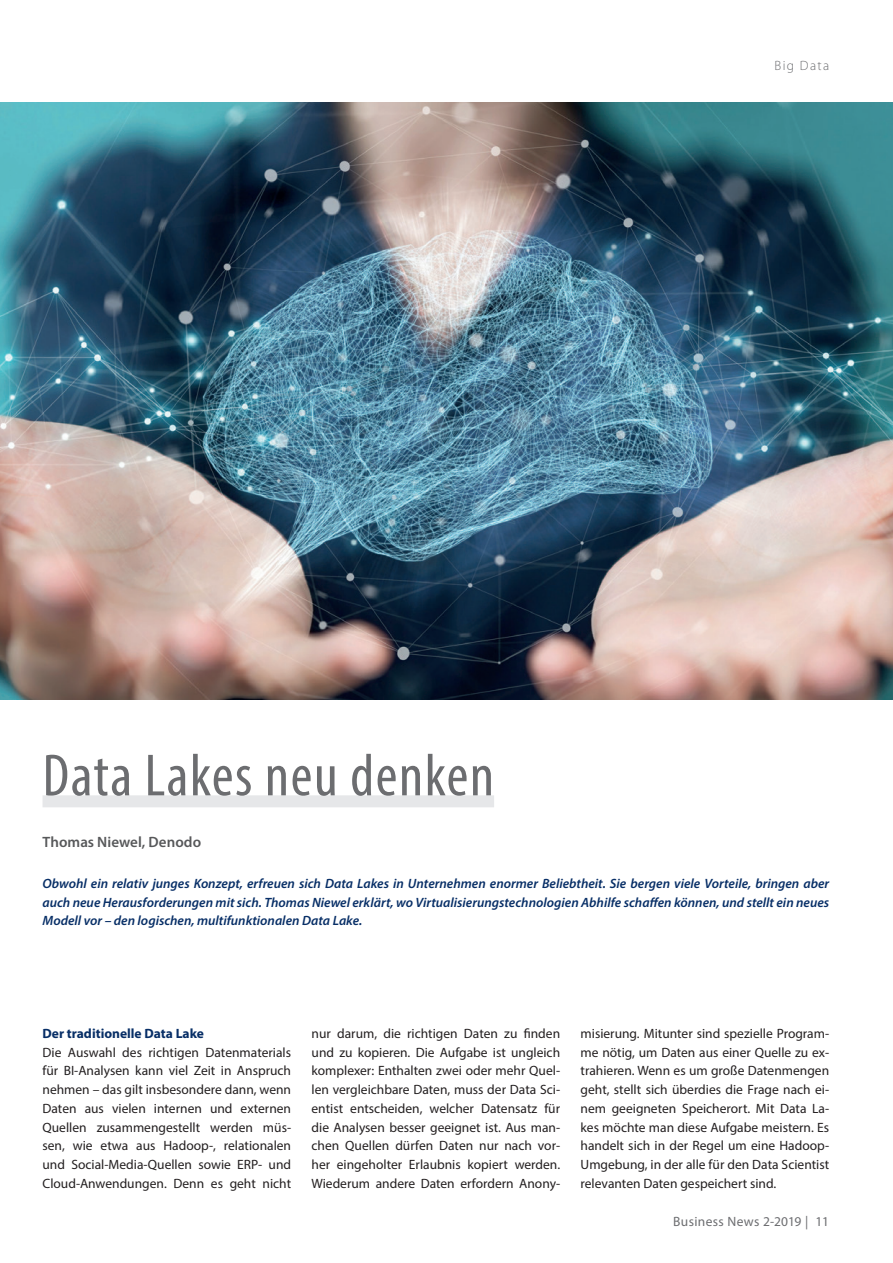
<style>
.page{position:relative;width:893px;height:1263px;background:#fff}
.page>*{position:absolute;margin:0;border:0;box-sizing:border-box;transform-origin:0 0}
.t1{font:condensed 60px "Myriad Pro";letter-spacing:.025em;color:#6c6d70}
.t2{font:600 15px "Myriad Pro";letter-spacing:.005em;color:#57585a}
.t3{font:13.5px/18.8px "Myriad Pro";color:#231f20;text-align:justify}
.t4{font:italic 600 13.5px/18.8px "Myriad Pro";color:#072e66;text-align:justify}
.t5{font:13.5px "Myriad Pro";letter-spacing:.025em;color:#6c6d70}
.t6{font:300 13.5px "Myriad Pro";letter-spacing:.1em;color:#6c6d70}
.s1{font-weight:700;color:#072e66}
</style>
<div class="page">
<div style="left:43px;top:795px;width:451px;height:12px;background:#e6e7e9"></div>
<img style="left:0;top:102px;width:893px;height:598px">
<p class="t1" style="left:43px;top:739px;width:453px">Data Lakes neu denken</p>
<p class="t6" style="left:775px;top:58px;width:56px">Big Data</p>
<p class="t2" style="left:43px;top:833px;width:160px">Thomas Niewel, Denodo</p>
<p class="t4" style="left:43px;top:874px;width:788px">Obwohl ein relativ junges Konzept, erfreuen sich Data Lakes in Unternehmen enormer Beliebtheit. Sie bergen viele Vorteile, bringen aber auch neue Herausforderungen mit sich. Thomas Niewel erklärt, wo Virtualisierungstechnologien Abhilfe schaffen können, und stellt ein neues Modell vor – den logischen, multifunktionalen Data Lake.</p>
<p class="t3" style="left:43px;top:1024px;width:250px;text-align:left"><span class="s1">Der traditionelle Data Lake<br></span>Die Auswahl des richtigen Datenmaterials für BI-Analysen kann viel Zeit in Anspruch nehmen – das gilt insbesondere dann, wenn Daten aus vielen internen und externen Quellen zusammengestellt werden müs&shy;sen, wie etwa aus Hadoop-, relationalen und Social-Media-Quellen sowie ERP- und Cloud-Anwendungen. Denn es geht nicht</p>
<p class="t3" style="left:312px;top:1024px;width:250px">nur darum, die richtigen Daten zu finden und zu kopieren. Die Aufgabe ist ungleich komplexer: Enthalten zwei oder mehr Quel&shy;len vergleichbare Daten, muss der Data Sci&shy;entist entscheiden, welcher Datensatz für die Analysen besser geeignet ist. Aus man&shy;chen Quellen dürfen Daten nur nach vor&shy;her eingeholter Erlaubnis kopiert werden.<br>Wiederum andere Daten erfordern Anony-</p>
<p class="t3" style="left:581px;top:1024px;width:250px">misierung. Mitunter sind spezielle Program&shy;me nötig, um Daten aus einer Quelle zu ex&shy;trahieren. Wenn es um große Datenmengen geht, stellt sich überdies die Frage nach ei&shy;nem geeigneten Speicherort. Mit Data La&shy;kes möchte man diese Aufgabe meistern. Es handelt sich in der Regel um eine Hadoop-Umgebung, in der alle für den Data Scientist relevanten Daten gespeichert sind.</p>
<p class="t5" style="left:673px;top:1213px;width:158px">Business News 2-2019 | 11</p>
</div>
